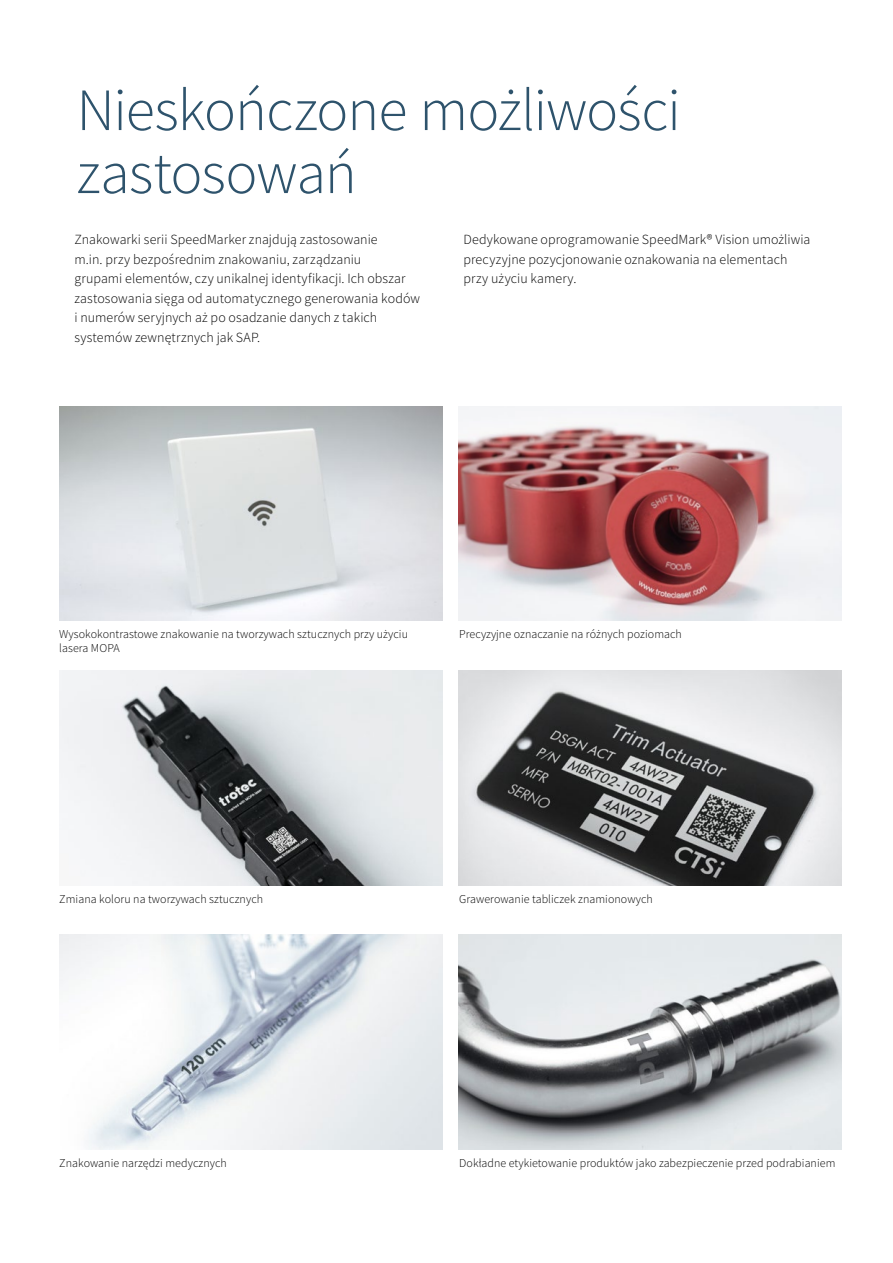
<style>
.page{position:relative;width:893px;height:1263px;background:#fff}
.page>*{position:absolute;margin:0;border:0;box-sizing:border-box;transform-origin:0 0}
.t1{font:300 60px/63px "Source Sans Pro";letter-spacing:-.015em;color:#2e536c}
.t2{font:300 13.95px/19.5px "Source Sans Pro";letter-spacing:.005em;color:#000}
.t3{font:300 12px/13.5px "Source Sans Pro";letter-spacing:.005em;color:#000}
</style>
<div class="page">
<img style="left:60px;top:670px;width:383px;height:215px">
<img style="left:60px;top:406px;width:383px;height:215px">
<img style="left:60px;top:935px;width:383px;height:214px">
<img style="left:459px;top:670px;width:383px;height:215px">
<img style="left:459px;top:406px;width:383px;height:215px">
<img style="left:459px;top:935px;width:383px;height:214px">
<h1 class="t1" style="left:77px;top:79px;width:606px">Nieskończone możliwości zastosowań</h1>
<p class="t2" style="left:74px;top:230px;width:347px">Znakowarki serii SpeedMarker znajdują zastosowanie<br>m.in. przy bezpośrednim znakowaniu, zarządzaniu<br>grupami elementów, czy unikalnej identyfikacji. Ich obszar zastosowania sięga od automatycznego generowania kodów i numerów seryjnych aż po osadzanie danych z takich systemów zewnętrznych jak SAP.</p>
<p class="t2" style="left:463px;top:230px;width:348px">Dedykowane oprogramowanie SpeedMark® Vision umożliwia precyzyjne pozycjonowanie oznakowania na elementach przy użyciu kamery.</p>
<p class="t3" style="left:59px;top:628px;width:350px">Wysokokontrastowe znakowanie na tworzywach sztucznych przy użyciu lasera MOPA</p>
<p class="t3" style="left:459px;top:628px;width:224px">Precyzyjne oznaczanie na różnych poziomach</p>
<p class="t3" style="left:59px;top:892px;width:205px">Zmiana koloru na tworzywach sztucznych</p>
<p class="t3" style="left:459px;top:892px;width:195px">Grawerowanie tabliczek znamionowych</p>
<p class="t3" style="left:59px;top:1156px;width:169px">Znakowanie narzędzi medycznych</p>
<p class="t3" style="left:459px;top:1156px;width:378px">Dokładne etykietowanie produktów jako zabezpieczenie przed podrabianiem</p>
</div>
